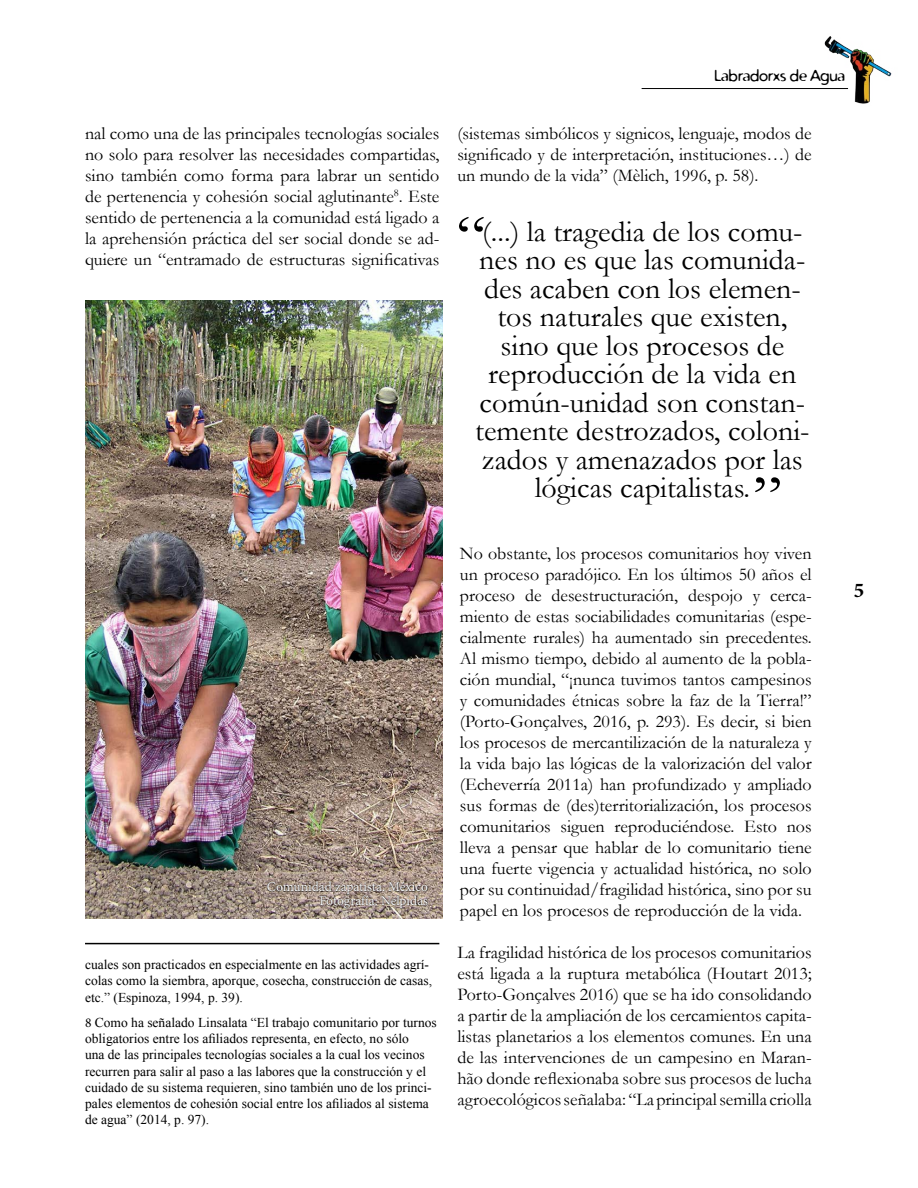
<style>
.page{position:relative;width:918px;height:1188px;background:#fff}
.page>*{position:absolute;margin:0;border:0;box-sizing:border-box;transform-origin:0 0}
.t1{font:30px/28.5px "Garamond";color:#000;text-align:center}
.t2{font:700 21px "Minion Pro";color:#000}
.t3{font:18px/21px "Garamond";color:#000;text-align:justify}
.t4{font:15.9px "Distro";color:#000}
.t5{font:13.5px/16.2px "Times New Roman";color:#000}
.t6{font:13.5px/13.5px "Minion Pro";color:#fff;text-align:right}
.s1{font-family:"Minion Pro"}
</style>
<div class="page">
<img style="left:824px;top:36px;width:68px;height:68px">
<hr style="left:642px;top:88px;width:206px;height:1px;background:#000">
<hr style="left:85px;top:943px;width:354px;height:1px;background:#000">
<img style="left:85px;top:301px;width:358px;height:618px">
<svg style="left:459px;top:217px;width:25px;height:15px"></svg>
<svg style="left:755px;top:477px;width:25px;height:15px"></svg>
<svg style="left:267px;top:881px;width:161px;height:28px;background:#8a7b71"></svg>
<p class="t3" style="left:85px;top:123px;width:356px">nal como una de las principales tecnologías sociales no solo para resolver las necesidades compartidas, sino también como forma para labrar un sentido de pertenencia y cohesión social aglutinante<sup>8</sup>. Este sentido de pertenencia a la comunidad está ligado a la aprehensión práctica del ser social donde se ad&shy;quiere un “entramado de estructuras significativas</p>
<p class="t6" style="left:267px;top:880px;width:163px">Comunidad zapatista. México<br>Fotografía: Nelpidas</p>
<p class="t5" style="left:85px;top:956px;width:349px">cuales son practicados en especialmente en las actividades agrí&shy;colas como la siembra, aporque, cosecha, construcción de casas, etc.” (Espinoza, 1994, p. 39).</p>
<p class="t5" style="left:85px;top:1014px;width:353px"><span class="s1">8</span> Como ha señalado Linsalata “El trabajo comunitario por turnos obligatorios entre los afiliados representa, en efecto, no sólo<br>una de las principales tecnologías sociales a la cual los vecinos recurren para salir al paso a las labores que la construcción y el cuidado de su sistema requieren, sino también uno de los princi&shy;pales elementos de cohesión social entre los afiliados al sistema de agua” (2014, p. 97).</p>
<p class="t4" style="left:714px;top:65px;width:132px">Labradorxs de Agua</p>
<p class="t3" style="left:457px;top:123px;width:356px">(sistemas simbólicos y signicos, lenguaje, modos de significado y de interpretación, instituciones…) de un mundo de la vida” (Mèlich, 1996, p. 58).</p>
<p class="t1" style="left:475px;top:216px;width:336px">(...) la tragedia de los comu&shy;nes no es que las comunida&shy;des acaben con los elemen&shy;tos naturales que existen, sino que los procesos de reproducción de la vida en común-unidad son constan&shy;temente destrozados, coloni&shy;zados y amenazados por las lógicas capitalistas.</p>
<p class="t3" style="left:460px;top:543px;width:353px">No obstante, los procesos comunitarios hoy viven un proceso paradójico. En los últimos 50 años el proceso de desestructuración, despojo y cerca&shy;miento de estas sociabilidades comunitarias (espe&shy;cialmente rurales) ha aumentado sin precedentes.<br>Al mismo tiempo, debido al aumento de la pobla&shy;ción mundial, “¡nunca tuvimos tantos campesinos y comunidades étnicas sobre la faz de la Tierra!” (Porto-Gonçalves, 2016, p. 293). Es decir, si bien los procesos de mercantilización de la naturaleza y la vida bajo las lógicas de la valorización del valor (Echeverría 2011a) han profundizado y ampliado sus formas de (des)territorialización, los procesos comunitarios siguen reproduciéndose. Esto nos lleva a pensar que hablar de lo comunitario tiene una fuerte vigencia y actualidad histórica, no solo por su continuidad/fragilidad histórica, sino por su papel en los procesos de reproducción de la vida.</p>
<p class="t3" style="left:457px;top:942px;width:356px">La fragilidad histórica de los procesos comunitarios está ligada a la ruptura metabólica (Houtart 2013; Porto-Gonçalves 2016) que se ha ido consolidando a partir de la ampliación de los cercamientos capita&shy;listas planetarios a los elementos comunes. En una de las intervenciones de un campesino en Maran&shy;hão donde reflexionaba sobre sus procesos de lucha agroecológicos señalaba: “La principal semilla criolla</p>
<p class="t2" style="left:854px;top:575px;width:12px">5</p>
</div>
